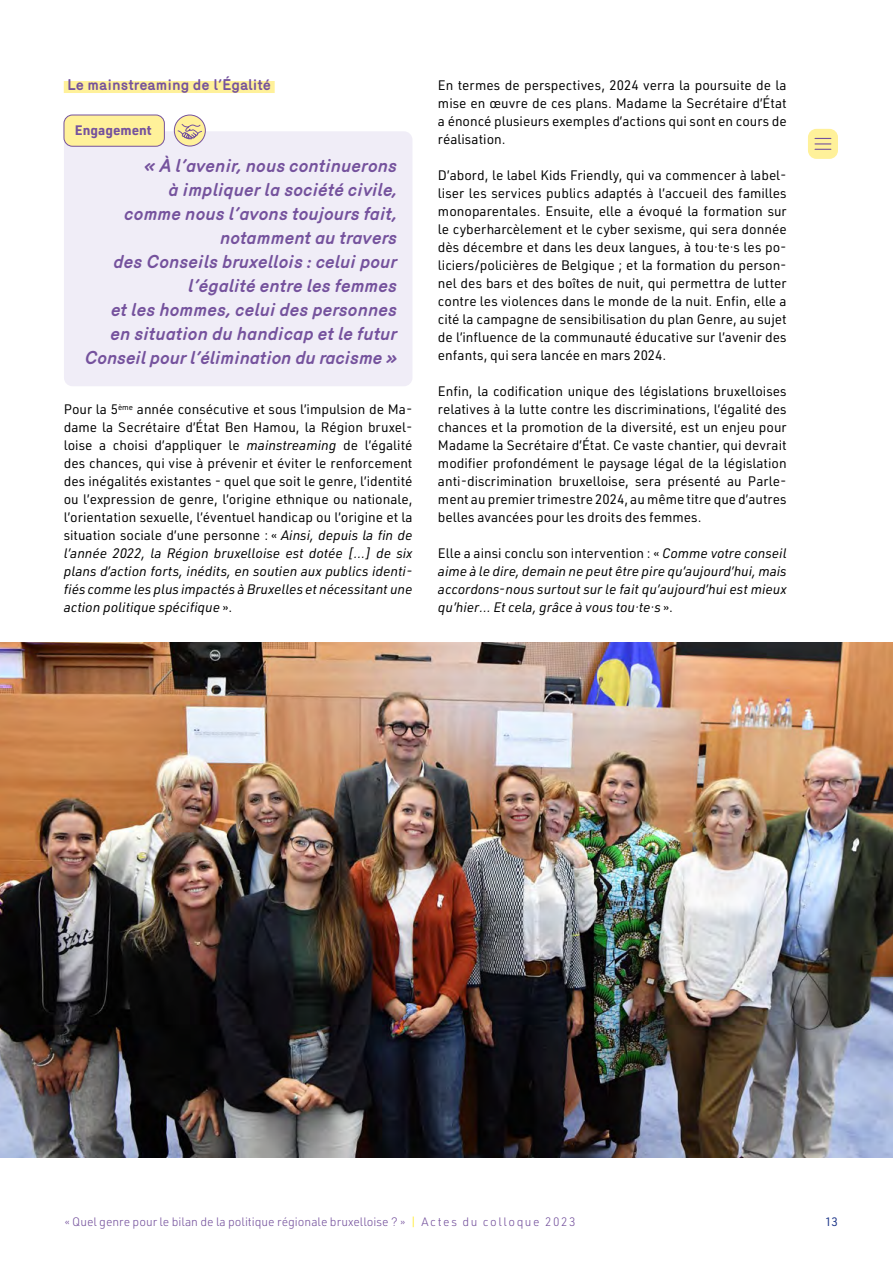
<style>
.page{position:relative;width:893px;height:1263px;background:#fff}
.page>*{position:absolute;margin:0;border:0;box-sizing:border-box;transform-origin:0 0}
.t1{font:italic 700 18px/24px "Merkury";color:#75529d;text-align:right}
.BODYTEXT{font:700 15px "Mercury";color:#75529d}
.BODYTEXT-2{font:13.5px/18px "URWDIN";color:#000;text-align:justify}
.BODYTEXT-3{font:italic 13.5px/18px "URWDIN";color:#000;text-align:justify}
.t2{font:700 13.5px "URWDIN";color:#75529d}
.t3{font:300 12px "URWDIN";color:#75529d}
.t4{font:12px "URWDIN";color:#20388a}
.s1{font-style:italic}
.s2{font-style:normal}
.s3{color:#ffe600}
</style>
<div class="page">
<div style="left:64px;top:81px;width:211px;height:12px;background:#fff19a"></div>
<div style="left:64px;top:131px;width:348px;height:255px;background:#f0edf7;border-radius:9px"></div>
<div style="left:64px;top:115px;width:100px;height:31px;background:#fff19a;border-radius:9px"></div>
<div style="left:64px;top:115px;width:101px;height:31px;border:1px solid #75529d;border-radius:9px"></div>
<div style="left:174px;top:115px;width:31px;height:31px;background:#fff19a;border-radius:50%"></div>
<div style="left:174px;top:115px;width:32px;height:31px;border:1px solid #75529d;border-radius:50%"></div>
<svg style="left:178px;top:124px;width:24px;height:16px"></svg>
<img style="left:0;top:642px;width:893px;height:516px">
<div style="left:808px;top:129px;width:30px;height:30px;background:#fff19a;border-radius:9px"></div>
<svg style="left:815px;top:138px;width:16px;height:12px"></svg>
<p class="BODYTEXT" style="left:67px;top:76px;width:205px">Le mainstreaming de l’Égalité</p>
<p class="t2" style="left:75px;top:121px;width:78px">Engagement</p>
<p class="t1" style="left:85px;top:152px;width:314px">« À l’avenir, nous continuerons<br>à impliquer la société civile,<br>comme nous l’avons toujours fait, notamment au travers<br>des Conseils bruxellois : celui pour l’égalité entre les femmes<br>et les hommes, celui des personnes<br>en situation du handicap et le futur<br>Conseil pour l’élimination du racisme »</p>
<p class="BODYTEXT-2" style="left:64px;top:400px;width:350px">Pour la 5<sup>ème</sup> année consécutive et sous l’impulsion de Ma&shy;dame la Secrétaire d’État Ben Hamou, la Région bruxel&shy;loise a choisi d’appliquer le <span class="s1">mainstreaming</span> de l’égalité des chances, qui vise à prévenir et éviter le renforcement des inégalités existantes - quel que soit le genre, l’identité ou l’expression de genre, l’origine ethnique ou nationale, l’orientation sexuelle, l’éventuel handicap ou l’origine et la situation sociale d’une personne : « <span class="s1">Ainsi, depuis la fin de l’année 2022, la Région bruxelloise est dotée […] de six plans d’action forts, inédits, en soutien aux publics identi&shy;fiés comme les plus impactés à Bruxelles et nécessitant une action politique spécifique</span> ».</p>
<p class="BODYTEXT-2" style="left:438px;top:76px;width:350px">En termes de perspectives, 2024 verra la poursuite de la mise en œuvre de ces plans. Madame la Secrétaire d’État a énoncé plusieurs exemples d’actions qui sont en cours de réalisation.</p>
<p class="BODYTEXT-2" style="left:438px;top:166px;width:350px">D’abord, le label Kids Friendly, qui va commencer à label&shy;liser les services publics adaptés à l’accueil des familles monoparentales. Ensuite, elle a évoqué la formation sur le cyberharcèlement et le cyber sexisme, qui sera donnée dès décembre et dans les deux langues, à tou·te·s les po&shy;liciers/policières de Belgique ; et la formation du person&shy;nel des bars et des boîtes de nuit, qui permettra de lutter contre les violences dans le monde de la nuit. Enfin, elle a cité la campagne de sensibilisation du plan Genre, au sujet de l’influence de la communauté éducative sur l’avenir des enfants, qui sera lancée en mars 2024.</p>
<p class="BODYTEXT-2" style="left:438px;top:382px;width:350px">Enfin, la codification unique des législations bruxelloises relatives à la lutte contre les discriminations, l’égalité des chances et la promotion de la diversité, est un enjeu pour Madame la Secrétaire d’État. Ce vaste chantier, qui devrait modifier profondément le paysage légal de la législation anti-discrimination bruxelloise, sera présenté au Parle&shy;ment au premier trimestre 2024, au même titre que d’autres belles avancées pour les droits des femmes.</p>
<p class="BODYTEXT-3" style="left:438px;top:544px;width:350px"><span class="s2">Elle a ainsi conclu son intervention : «</span> Comme votre conseil aime à le dire, demain ne peut être pire qu’aujourd’hui, mais accordons-nous surtout sur le fait qu’aujourd’hui est mieux qu’hier… Et cela, grâce à vous tou·te·s <span class="s2">».</span></p>
<p class="t3" style="left:65px;top:1213px;width:512px">« Quel genre pour le bilan de la politique régionale bruxelloise ? » <span class="s3">|</span> A c t e s d u c o l l o q u e 2 0 2 3</p>
<p class="t4" style="left:825px;top:1213px;width:14px">13</p>
</div>
